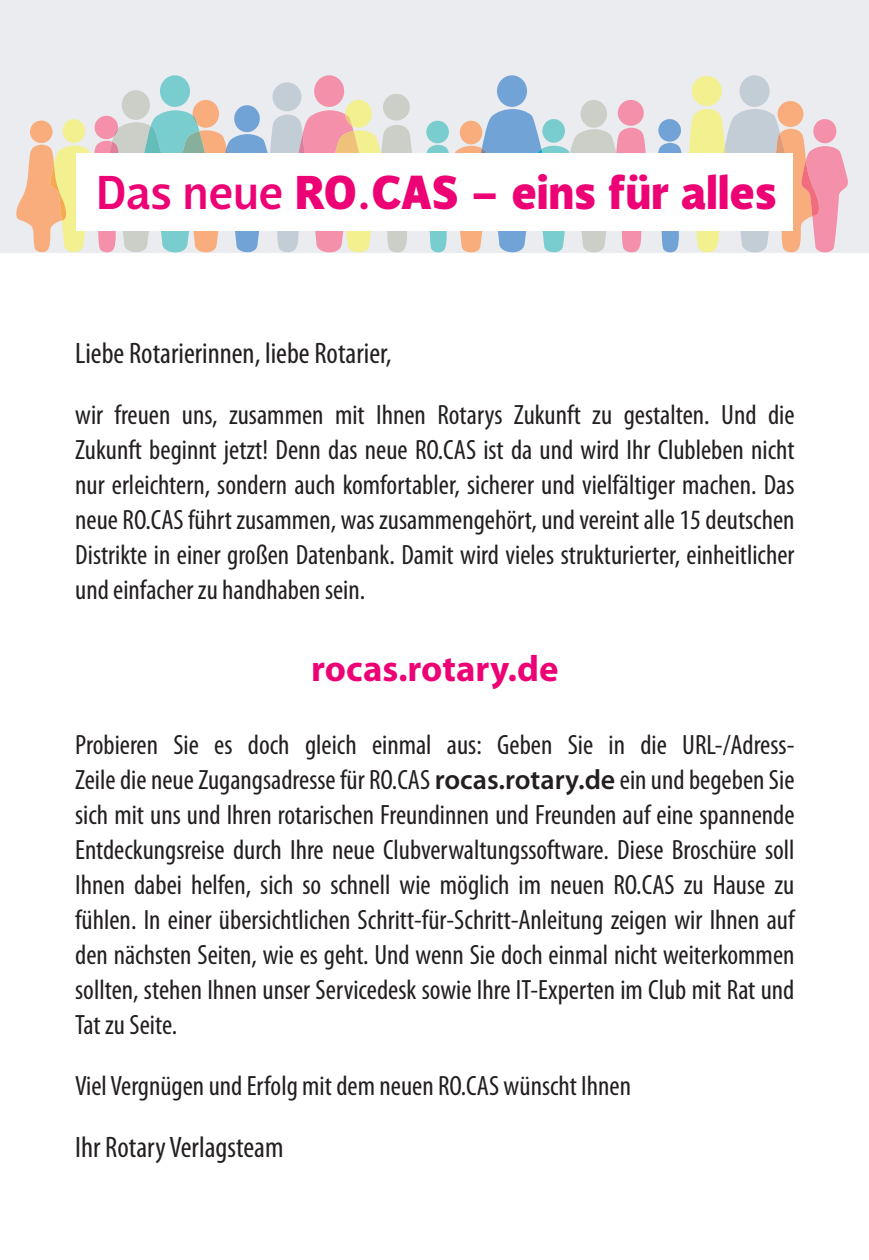
<style>
.page{position:relative;width:869px;height:1260px;background:#fff}
.page>*{position:absolute;margin:0;border:0;box-sizing:border-box;transform-origin:0 0}
.t1{font:900 48.65px "Velino Sans";letter-spacing:.01em;color:#ed0275}
.t2{font:700 36.75px "Myriad Pro";color:#ed0275}
.t3{font:condensed 29.75px "Myriad Pro";color:#231f20}
.t4{font:condensed 28px/35px "Myriad Pro";color:#231f20;text-align:justify}
.s1{font-weight:500}
.s2{font-weight:700}
.s3{font-weight:600;font-stretch:normal}
</style>
<div class="page">
<div style="left:0;top:0;width:868px;height:253px;background:#eaecef"></div>
<div style="left:383px;top:94px;width:26px;height:27px;background:#cbcfc8;border-radius:50%"></div>
<div style="left:272px;top:82px;width:29px;height:29px;background:#c3cdd6;border-radius:50%"></div>
<div style="left:122px;top:90px;width:28px;height:30px;background:#cbcfc8;border-radius:50%"></div>
<div style="left:160px;top:75px;width:30px;height:32px;background:#79cdcf;border-radius:50%"></div>
<div style="left:314px;top:75px;width:30px;height:32px;background:#f490a9;border-radius:50%"></div>
<div style="left:496px;top:75px;width:31px;height:32px;background:#71a3d6;border-radius:50%"></div>
<div style="left:739px;top:75px;width:30px;height:32px;background:#c3cdd6;border-radius:50%"></div>
<div style="left:691px;top:76px;width:30px;height:30px;background:#f2f08f;border-radius:50%"></div>
<svg style="left:16px;top:100px;width:831px;height:152px"></svg>
<div style="left:30px;top:121px;width:23px;height:22px;background:#f9ad7d;border-radius:50%"></div>
<div style="left:77px;top:154px;width:715px;height:77px;background:#fff"></div>
<p class="t1" style="left:96px;top:162px;width:681px"><span class="s1">Das neue</span> RO.CAS <span class="s2">–</span> eins für alles</p>
<p class="t3" style="left:75px;top:335px;width:318px">Liebe Rotarierinnen, liebe Rotarier,</p>
<p class="t4" style="left:75px;top:397px;width:720px">wir freuen uns, zusammen mit Ihnen Rotarys Zukunft zu gestalten. Und die Zukunft beginnt jetzt! Denn das neue RO.CAS ist da und wird Ihr Clubleben nicht nur erleichtern, sondern auch komfortabler, sicherer und vielfältiger machen. Das neue RO.CAS führt zusammen, was zusammengehört, und vereint alle 15 deutschen Distrikte in einer großen Datenbank. Damit wird vieles strukturierter, einheitlicher und einfacher zu handhaben sein.</p>
<p class="t2" style="left:311px;top:645px;width:248px">rocas.rotary.de</p>
<p class="t4" style="left:75px;top:727px;width:720px">Probieren Sie es doch gleich einmal aus: Geben Sie in die URL-/Adress-Zeile die neue Zugangsadresse für RO.CAS <span class="s3">rocas.rotary.de</span> ein und begeben Sie sich mit uns und Ihren rotarischen Freundinnen und Freunden auf eine spannende Entdeckungsreise durch Ihre neue Clubverwaltungssoftware. Diese Broschüre soll Ihnen dabei helfen, sich so schnell wie möglich im neuen RO.CAS zu Hause zu fühlen. In einer übersichtlichen Schritt-für-Schritt-Anleitung zeigen wir Ihnen auf den nächsten Seiten, wie es geht. Und wenn Sie doch einmal nicht weiterkommen sollten, stehen Ihnen unser Servicedesk sowie Ihre IT-Experten im Club mit Rat und Tat zu Seite.</p>
<p class="t4" style="left:75px;top:1068px;width:557px">Viel Vergnügen und Erfolg mit dem neuen RO.CAS wünscht Ihnen</p>
<p class="t3" style="left:75px;top:1129px;width:210px">Ihr Rotary Verlagsteam</p>
</div>
